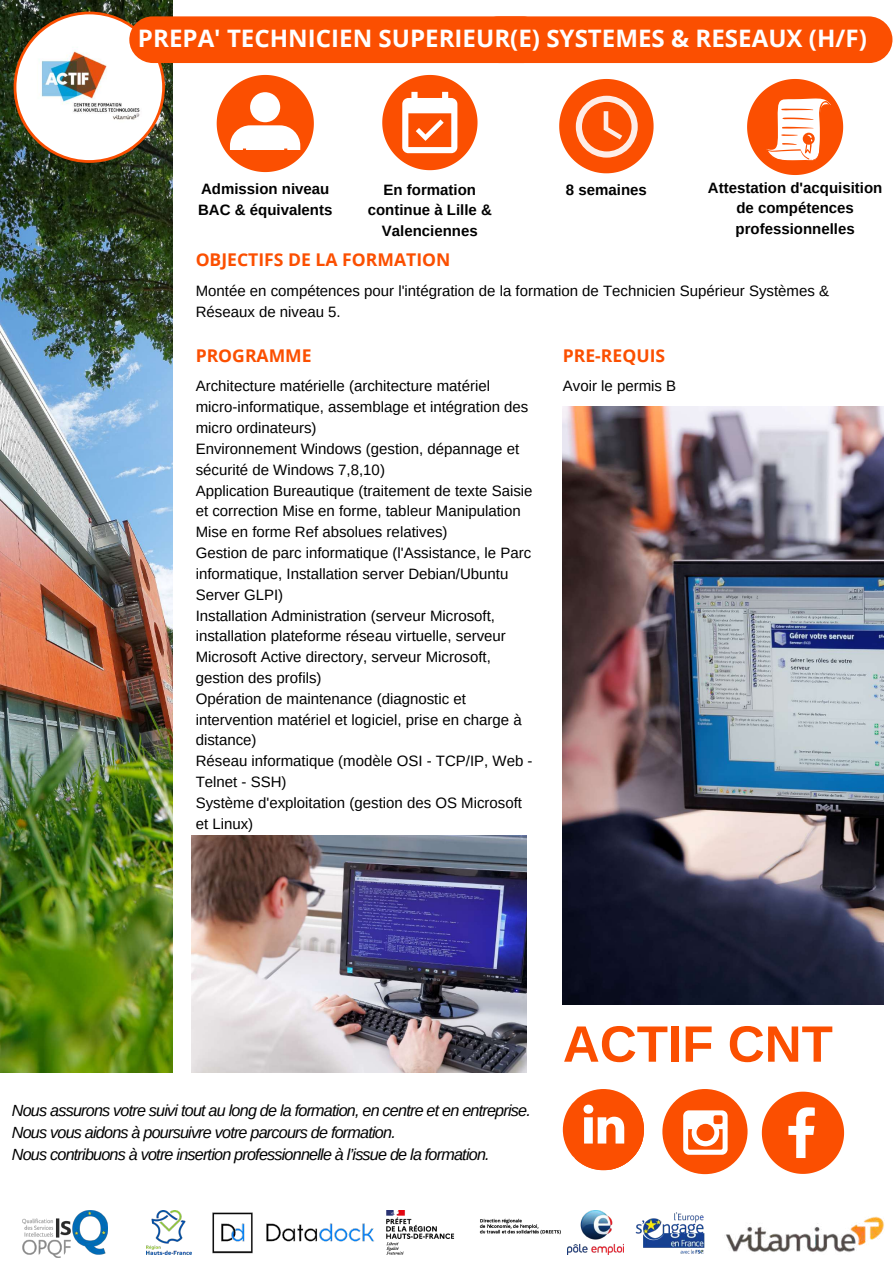
<style>
.page{position:relative;width:893px;height:1263px;background:#fff}
.page>*{position:absolute;margin:0;border:0;box-sizing:border-box;transform-origin:0 0}
.t1{font:700 51.15px "Arimo";color:#fb4f01}
.t2{font:700 24.08px "Open Sans";color:#fff}
.t3{font:700 17.55px "Open Sans";color:#fb4f01}
.t4{font:italic 16.12px/22.4px "Arimo";letter-spacing:-.05em;color:#000}
.t5{font:15px/20.9px "Arimo";color:#000}
.t6{font:700 15px/20.9px "Arimo";color:#000;text-align:center}
</style>
<div class="page">
<img style="left:0;top:0;width:172px;height:1072px">
<svg style="left:14px;top:12px;width:879px;height:163px"></svg>
<img style="left:212px;top:1210px;width:349px;height:45px">
<img style="left:635px;top:1212px;width:69px;height:42px">
<img style="left:567px;top:1210px;width:56px;height:45px">
<img style="left:724px;top:1216px;width:160px;height:37px">
<svg style="left:762px;top:1092px;width:82px;height:82px"></svg>
<div style="left:662px;top:1089px;width:85px;height:85px;background:#fb4f01;border-radius:50%"></div>
<svg style="left:683px;top:1110px;width:44px;height:45px"></svg>
<div style="left:563px;top:1089px;width:81px;height:81px;background:#fb4f01;border-radius:50%"></div>
<svg style="left:575px;top:1101px;width:69px;height:70px"></svg>
<img style="left:22px;top:1210px;width:86px;height:47px">
<img style="left:147px;top:1210px;width:44px;height:45px">
<img style="left:191px;top:836px;width:335px;height:236px">
<img style="left:563px;top:407px;width:320px;height:597px">
<h2 class="t2" style="left:138px;top:21px;width:730px">PREPA' TECHNICIEN SUPERIEUR(E) SYSTEMES &amp; RESEAUX (H/F)</h2>
<p class="t6" style="left:198px;top:178px;width:136px;text-align:left">Admission niveau<br>BAC &amp; équivalents</p>
<p class="t6" style="left:383px;top:179px;width:94px">En formation</p>
<p class="t6" style="left:566px;top:179px;width:82px">8 semaines</p>
<p class="t6" style="left:368px;top:200px;width:126px">continue à Lille &amp;<br>Valenciennes</p>
<p class="t3" style="left:196px;top:247px;width:256px">OBJECTIFS DE LA FORMATION</p>
<p class="t6" style="left:708px;top:177px;width:176px">Attestation d'acquisition de compétences professionnelles</p>
<p class="t5" style="left:196px;top:281px;width:635px">Montée en compétences pour l'intégration de la formation de Technicien Supérieur Systèmes &amp;<br>Réseaux de niveau 5.</p>
<p class="t3" style="left:196px;top:343px;width:118px">PROGRAMME</p>
<p class="t5" style="left:196px;top:376px;width:338px">Architecture matérielle (architecture matériel micro-informatique, assemblage et intégration des micro ordinateurs)<br>Environnement Windows (gestion, dépannage et sécurité de Windows 7,8,10)<br>Application Bureautique (traitement de texte Saisie et correction Mise en forme, tableur Manipulation Mise en forme Ref absolues relatives)<br>Gestion de parc informatique (l'Assistance, le Parc informatique, Installation server Debian/Ubuntu Server GLPI)<br>Installation Administration (serveur Microsoft, installation plateforme réseau virtuelle, serveur Microsoft Active directory, serveur Microsoft, gestion des profils)<br>Opération de maintenance (diagnostic et intervention matériel et logiciel, prise en charge à distance)<br>Réseau informatique (modèle OSI - TCP/IP, Web - Telnet - SSH)<br>Système d'exploitation (gestion des OS Microsoft et Linux)</p>
<p class="t3" style="left:563px;top:343px;width:104px">PRE-REQUIS</p>
<p class="t5" style="left:563px;top:376px;width:115px">Avoir le permis B</p>
<p class="t4" style="left:12px;top:1099px;width:520px">Nous assurons votre suivi tout au long de la formation, en centre et en entreprise.<br>Nous vous aidons à poursuivre votre parcours de formation.<br>Nous contribuons à votre insertion professionnelle à l’issue de la formation.</p>
<h1 class="t1" style="left:563px;top:1015px;width:271px">ACTIF CNT</h1>
</div>
